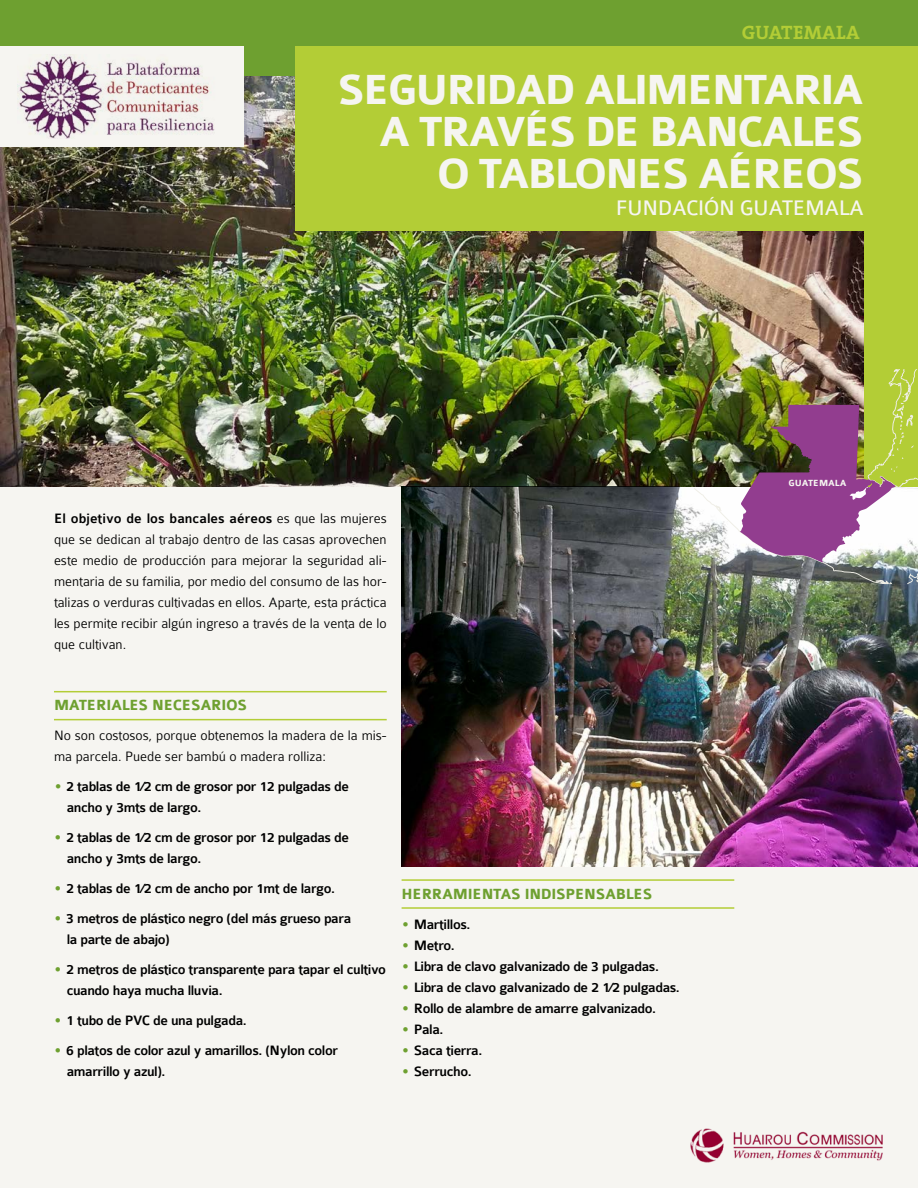
<style>
.page{position:relative;width:918px;height:1188px;background:#f6f5f1}
.page>*{position:absolute;margin:0;border:0;box-sizing:border-box;transform-origin:0 0}
.t1{font:700 45px/42px "Colaborate";letter-spacing:-.05em;color:#f6f5f1;text-align:right}
.t2{font:22.5px "Colaborate";letter-spacing:-.02em;color:#f6f5f1}
.t3{font:700 19.5px "The Serif";letter-spacing:.015em;color:#b3cd36}
.t4{font:700 15.75px "Colaborate";letter-spacing:-.02em;color:#6ea030}
.t5{font:500 14.55px/21px "Colaborate";letter-spacing:-.03em;color:#000}
.t6{font:300 14.55px/21px "Colaborate";color:#000;text-align:justify}
.t7{font:700 9.6px "Colaborate";color:#f6f5f1}
.s1{font-weight:500}
.s2{font-weight:700;color:#6ea030}
</style>
<div class="page">
<img style="left:402px;top:486px;width:516px;height:381px">
<div style="left:864px;top:0;width:54px;height:486px;background:#b3cd36"></div>
<img style="left:1px;top:75px;width:863px;height:411px">
<div style="left:0;top:0;width:918px;height:75px;background:#6ea030"></div>
<div style="left:296px;top:46px;width:622px;height:185px;background:#b3cd36"></div>
<img style="left:690px;top:1128px;width:193px;height:35px">
<div style="left:0;top:46px;width:243px;height:101px;background:#f6f5f1"></div>
<img style="left:18px;top:54px;width:197px;height:85px">
<hr style="left:54px;top:719px;width:333px;height:1px;background:#b3cd36">
<hr style="left:54px;top:691px;width:333px;height:1px;background:#b3cd36">
<hr style="left:402px;top:907px;width:332px;height:2px;background:#b3cd36">
<hr style="left:402px;top:879px;width:332px;height:2px;background:#b3cd36">
<img style="left:694px;top:369px;width:224px;height:215px">
<svg style="left:694px;top:428px;width:5px;height:8px"></svg>
<img style="left:712px;top:405px;width:184px;height:157px">
<h3 class="t3" style="left:742px;top:16px;width:119px">GUATEMALA</h3>
<h1 class="t1" style="left:338px;top:70px;width:528px">SEGURIDAD ALIMENTARIA<br>A TRAVÉS DE BANCALES<br>O TABLONES AÉREOS</h1>
<h2 class="t2" style="left:616px;top:196px;width:250px">FUNDACIÓN GUATEMALA</h2>
<p class="t6" style="left:54px;top:508px;width:334px"><span class="s1">El objetivo de los bancales aéreos</span> es que las mujeres que se dedican al trabajo dentro de las casas aprovechen este medio de producción para mejorar la seguridad ali&shy;mentaria de su familia, por medio del consumo de las hor&shy;talizas o verduras cultivadas en ellos. Aparte, esta práctica les permite recibir algún ingreso a través de la venta de lo que cultivan.</p>
<p class="t4" style="left:54px;top:697px;width:195px">MATERIALES NECESARIOS</p>
<p class="t6" style="left:54px;top:725px;width:334px">No son costosos, porque obtenemos la madera de la mis&shy;ma parcela. Puede ser bambú o madera rolliza:</p>
<p class="t5" style="left:67px;top:776px;width:284px;text-indent:-13px"><span class="s2">•</span> 2 tablas de 1⁄2 cm de grosor por 12 pulgadas de ancho y 3mts de largo.</p>
<p class="t5" style="left:67px;top:827px;width:284px;text-indent:-13px"><span class="s2">•</span> 2 tablas de 1⁄2 cm de grosor por 12 pulgadas de ancho y 3mts de largo.</p>
<p class="t5" style="left:54px;top:878px;width:283px"><span class="s2">•</span> 2 tablas de 1⁄2 cm de ancho por 1mt de largo.</p>
<p class="t5" style="left:67px;top:908px;width:286px;text-indent:-13px"><span class="s2">•</span> 3 metros de plástico negro (del más grueso para la parte de abajo)</p>
<p class="t5" style="left:67px;top:959px;width:321px;text-indent:-13px"><span class="s2">•</span> 2 metros de plástico transparente para tapar el cultivo cuando haya mucha lluvia.</p>
<p class="t5" style="left:54px;top:1010px;width:194px"><span class="s2">•</span> 1 tubo de PVC de una pulgada.</p>
<p class="t5" style="left:67px;top:1040px;width:273px;text-indent:-13px"><span class="s2">•</span> 6 platos de color azul y amarillos. (Nylon color amarrillo y azul).</p>
<p class="t4" style="left:402px;top:886px;width:252px">HERRAMIENTAS INDISPENSABLES</p>
<p class="t5" style="left:402px;top:914px;width:70px"><span class="s2">•</span> Martillos.</p>
<p class="t5" style="left:402px;top:935px;width:55px"><span class="s2">•</span> Metro.</p>
<p class="t5" style="left:402px;top:956px;width:259px"><span class="s2">•</span> Libra de clavo galvanizado de 3 pulgadas.</p>
<p class="t5" style="left:402px;top:977px;width:280px"><span class="s2">•</span> Libra de clavo galvanizado de 2 1⁄2 pulgadas.</p>
<p class="t5" style="left:402px;top:998px;width:256px"><span class="s2">•</span> Rollo de alambre de amarre galvanizado.</p>
<p class="t5" style="left:402px;top:1019px;width:43px"><span class="s2">•</span> Pala.</p>
<p class="t5" style="left:402px;top:1040px;width:82px"><span class="s2">•</span> Saca tierra.</p>
<p class="t5" style="left:402px;top:1061px;width:72px"><span class="s2">•</span> Serrucho.</p>
<p class="t7" style="left:789px;top:478px;width:59px">GUATEMALA</p>
</div>
